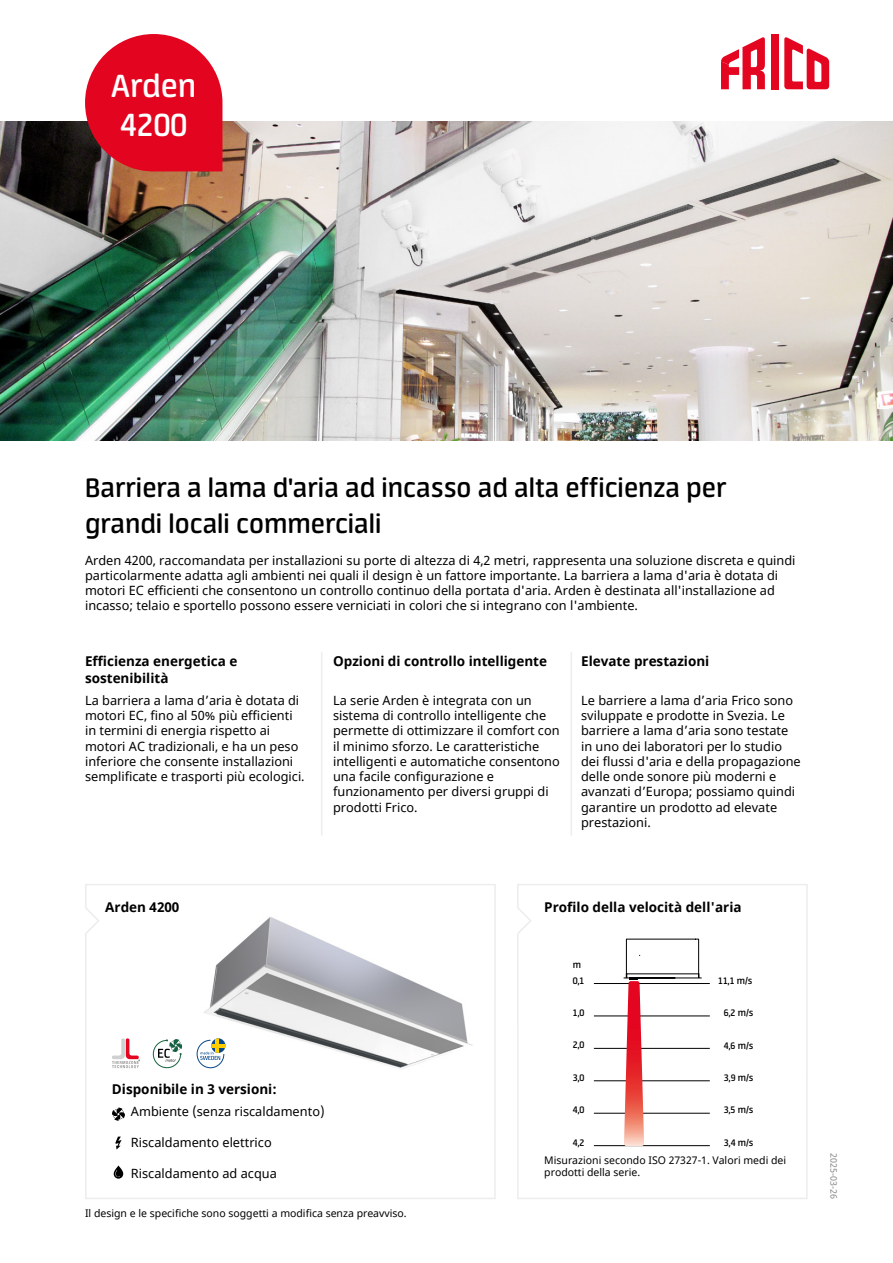
<style>
.page{position:relative;width:893px;height:1263px;background:#fff}
.page>*{position:absolute;margin:0;border:0;box-sizing:border-box;transform-origin:0 0}
.t1{font:600 36px/39px "Neuron";color:#fff}
.t2{font:600 30px/36px "Neuron";color:#000}
.t3{font:700 13.5px/16.2px "Noto Sans";color:#000}
.t4{font:12.75px/15.3px "Noto Sans";color:#000}
.t5{font:600 10.65px "Neuron";color:#000}
.t6{font:10.5px/12.6px "Noto Sans";color:#000}
.t7{font:9px "Noto Sans";color:#878787}
</style>
<div class="page">
<img style="left:0;top:121px;width:893px;height:319px">
<svg style="left:85px;top:884px;width:411px;height:315px"></svg>
<img style="left:204px;top:909px;width:269px;height:170px">
<svg style="left:85px;top:34px;width:137px;height:137px;background:#de2239"></svg>
<svg style="left:197px;top:1039px;width:28px;height:29px"></svg>
<svg style="left:112px;top:1038px;width:28px;height:30px"></svg>
<svg style="left:153px;top:1039px;width:29px;height:29px"></svg>
<svg style="left:112px;top:1107px;width:13px;height:14px"></svg>
<svg style="left:115px;top:1136px;width:7px;height:13px"></svg>
<svg style="left:114px;top:1165px;width:9px;height:14px"></svg>
<hr style="left:321px;top:652px;width:1px;height:184px;background:#ededed">
<hr style="left:570px;top:652px;width:2px;height:184px;background:#ededed">
<svg style="left:517px;top:884px;width:291px;height:315px"></svg>
<div style="left:771px;top:34px;width:7px;height:55px;background:#e40520"></div>
<svg style="left:784px;top:37px;width:45px;height:52px"></svg>
<svg style="left:721px;top:37px;width:44px;height:52px"></svg>
<h1 class="t1" style="left:111px;top:66px;width:86px">Arden<br>4200</h1>
<h2 class="t2" style="left:85px;top:469px;width:643px">Barriera a lama d'aria ad incasso ad alta efficienza per grandi locali commerciali</h2>
<p class="t4" style="left:85px;top:553px;width:712px">Arden 4200, raccomandata per installazioni su porte di altezza di 4,2 metri, rappresenta una soluzione discreta e quindi particolarmente adatta agli ambienti nei quali il design è un fattore importante. La barriera a lama d'aria è dotata di motori EC efficienti che consentono un controllo continuo della portata d'aria. Arden è destinata all'installazione ad incasso; telaio e sportello possono essere verniciati in colori che si integrano con l'ambiente.</p>
<p class="t3" style="left:85px;top:654px;width:154px">Efficienza energetica e sostenibilità</p>
<p class="t3" style="left:333px;top:654px;width:216px">Opzioni di controllo intelligente</p>
<p class="t3" style="left:581px;top:654px;width:130px">Elevate prestazioni</p>
<p class="t4" style="left:333px;top:693px;width:228px">La serie Arden è integrata con un sistema di controllo intelligente che permette di ottimizzare il comfort con il minimo sforzo. Le caratteristiche intelligenti e automatiche consentono una facile configurazione e funzionamento per diversi gruppi di prodotti Frico.</p>
<p class="t4" style="left:581px;top:693px;width:221px">Le barriere a lama d’aria Frico sono sviluppate e prodotte in Svezia. Le barriere a lama d’aria sono testate in uno dei laboratori per lo studio dei flussi d'aria e della propagazione delle onde sonore più moderni e avanzati d’Europa; possiamo quindi garantire un prodotto ad elevate prestazioni.</p>
<p class="t4" style="left:85px;top:693px;width:221px">La barriera a lama d’aria è dotata di motori EC, fino al 50% più efficienti in termini di energia rispetto ai motori AC tradizionali, e ha un peso inferiore che consente installazioni semplificate e trasporti più ecologici.</p>
<p class="t3" style="left:105px;top:899px;width:76px">Arden 4200</p>
<p class="t3" style="left:112px;top:1081px;width:166px">Disponibile in 3 versioni:</p>
<p class="t4" style="left:131px;top:1104px;width:195px">Ambiente (senza riscaldamento)</p>
<p class="t4" style="left:131px;top:1135px;width:142px">Riscaldamento elettrico</p>
<p class="t4" style="left:131px;top:1166px;width:147px">Riscaldamento ad acqua</p>
<p class="t6" style="left:85px;top:1207px;width:323px">Il design e le specifiche sono soggetti a modifica senza preavviso.</p>
<p class="t3" style="left:544px;top:899px;width:199px">Profilo della velocità dell'aria</p>
<p class="t5" style="left:573px;top:959px;width:10px">m</p>
<p class="t5" style="left:573px;top:974px;width:13px">0,1</p>
<p class="t5" style="left:573px;top:1007px;width:13px">1,0</p>
<p class="t5" style="left:573px;top:1039px;width:13px">2,0</p>
<p class="t5" style="left:718px;top:974px;width:36px">11,1 m/s</p>
<p class="t5" style="left:724px;top:1007px;width:31px">6,2 m/s</p>
<p class="t5" style="left:724px;top:1039px;width:31px">4,6 m/s</p>
<p class="t5" style="left:573px;top:1071px;width:13px">3,0</p>
<p class="t5" style="left:724px;top:1072px;width:31px">3,9 m/s</p>
<p class="t5" style="left:573px;top:1104px;width:13px">4,0</p>
<p class="t5" style="left:573px;top:1136px;width:13px">4,2</p>
<p class="t5" style="left:724px;top:1104px;width:31px">3,5 m/s</p>
<p class="t5" style="left:724px;top:1136px;width:31px">3,4 m/s</p>
<p class="t6" style="left:544px;top:1154px;width:243px">Misurazioni secondo ISO 27327-1. Valori medi dei prodotti della serie.</p>
<p class="t7" style="left:840px;top:1153px;width:47px;rotate:90deg">2025-03-26</p>
</div>
